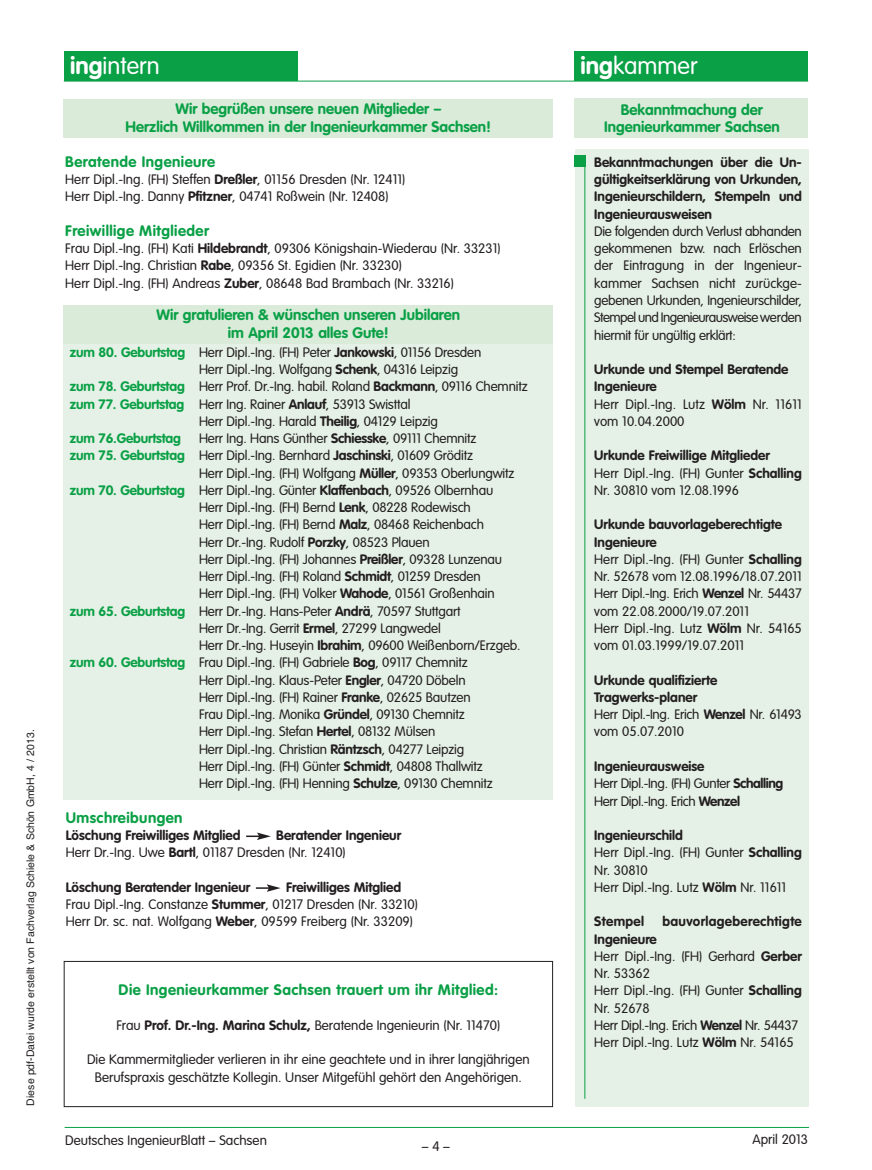
<style>
.page{position:relative;width:872px;height:1170px;background:#fff}
.page>*{position:absolute;margin:0;border:0;box-sizing:border-box;transform-origin:0 0}
.t1{font:300 24px "VAG Rounded";color:#fff}
.t2{font:700 15px/18px "VAG Rounded";color:#0aa046;text-align:center}
.t3{font:700 15px "VAG Rounded";letter-spacing:.03em;color:#0aa046}
.t4{font:300 13.5px/17.2px "VAG Rounded";letter-spacing:-.01em;color:#231f20}
.t5{font:700 13.5px/17.2px "VAG Rounded";color:#231f20}
.t6{font:700 13.5px "VAG Rounded";letter-spacing:.025em;color:#231f20}
.t7{font:700 13.5px "VAG Rounded";letter-spacing:-.015em;color:#0aa046}
.t8{font:10.5px "Helvetica";color:#231f20}
.s1{font-weight:700}
.s2{font-weight:300}
.s3{font-weight:700;color:#0aa046}
</style>
<div class="page">
<div style="left:64px;top:344px;width:489px;height:455px;background:#e5f1e6"></div>
<div style="left:64px;top:305px;width:489px;height:39px;background:#daebda"></div>
<div style="left:64px;top:51px;width:234px;height:30px;background:#0aa046"></div>
<hr style="left:64px;top:81px;width:744px;height:1px;background:#0aa046">
<div style="left:574px;top:51px;width:234px;height:30px;background:#0aa046"></div>
<div style="left:574px;top:150px;width:234px;height:957px;background:#e5f1e6"></div>
<hr style="left:65px;top:1126px;width:744px;height:1px;background:#0aa046">
<div style="left:574px;top:98px;width:234px;height:40px;background:#daebda"></div>
<hr style="left:584px;top:156px;width:1px;height:942px;background:#0aa046">
<div style="left:574px;top:156px;width:11px;height:11px;background:#0aa046"></div>
<div style="left:64px;top:99px;width:489px;height:39px;background:#daebda"></div>
<svg style="left:256px;top:884px;width:25px;height:7px"></svg>
<svg style="left:246px;top:832px;width:25px;height:8px"></svg>
<div style="left:64px;top:960px;width:489px;height:146px;border:1px solid #231f20"></div>
<p class="t8" style="left:24px;top:1105px;width:377px;rotate:-90deg">Diese pdf-Datei wurde erstellt von Fachverlag Schiele &amp; Schön GmbH, 4 / 2013.</p>
<h1 class="t1" style="left:70px;top:55px;width:91px"><span class="s1">ing</span>intern</h1>
<h1 class="t1" style="left:580px;top:55px;width:118px"><span class="s1">ing</span>kammer</h1>
<p class="t2" style="left:604px;top:102px;width:177px;line-height:17.2px">Bekanntmachung der<br>Ingenieurkammer Sachsen</p>
<p class="t5" style="left:594px;top:154px;width:209px;text-align:justify">Bekanntmachungen über die Un&shy;gültigkeitserklärung von Urkunden, Ingenieurschildern, Stempeln und Ingenieurausweisen</p>
<p class="t4" style="left:594px;top:223px;width:209px;text-align:justify">Die folgenden durch Verlust abhanden gekommenen bzw. nach Erlöschen der Eintragung in der Ingenieur&shy;kammer Sachsen nicht zurückge&shy;gebenen Urkunden, Ingenieurschilder, Stempel und Ingenieurausweise werden hiermit für ungültig erklärt:</p>
<p class="t5" style="left:594px;top:361px;width:209px">Urkunde und Stempel Beratende<br>Ingenieure<br><span class="s2">Herr Dipl.-Ing. Lutz</span> Wölm <span class="s2">Nr. 11611 vom 10.04.2000</span></p>
<p class="t4" style="left:594px;top:448px;width:209px"><span class="s1">Urkunde Freiwillige Mitglieder<br></span>Herr Dipl.-Ing. (FH) Gunter <span class="s1">Schalling<br></span>Nr. 30810 vom 12.08.1996</p>
<p class="t4" style="left:594px;top:517px;width:209px"><span class="s1">Urkunde bauvorlageberechtigte<br>Ingenieure<br></span>Herr Dipl.-Ing. (FH) Gunter <span class="s1">Schalling<br></span>Nr. 52678 vom 12.08.1996/18.07.2011<br>Herr Dipl.-Ing. Erich <span class="s1">Wenzel</span> Nr. 54437 vom 22.08.2000/19.07.2011<br>Herr Dipl.-Ing. Lutz <span class="s1">Wölm</span> Nr. 54165 vom 01.03.1999/19.07.2011</p>
<p class="t5" style="left:594px;top:672px;width:209px">Urkunde qualifizierte<br>Tragwerks-planer<br><span class="s2">Herr Dipl.-Ing. Erich</span> Wenzel <span class="s2">Nr. 61493 vom 05.07.2010</span></p>
<p class="t4" style="left:594px;top:758px;width:190px"><span class="s1">Ingenieurausweise<br></span>Herr Dipl.-Ing. (FH) Gunter <span class="s1">Schalling<br></span>Herr Dipl.-Ing. Erich <span class="s1">Wenzel</span></p>
<p class="t4" style="left:594px;top:827px;width:209px"><span class="s1">Ingenieurschild<br></span>Herr Dipl.-Ing. (FH) Gunter <span class="s1">Schalling<br></span>Nr. 30810<br>Herr Dipl.-Ing. Lutz <span class="s1">Wölm</span> Nr. 11611</p>
<p class="t6" style="left:594px;top:915px;width:51px">Stempel</p>
<p class="t6" style="left:662px;top:915px;width:141px">bauvorlageberechtigte</p>
<p class="t4" style="left:594px;top:931px;width:209px"><span class="s1">Ingenieure<br></span>Herr Dipl.-Ing. (FH) Gerhard <span class="s1">Gerber<br></span>Nr. 53362<br>Herr Dipl.-Ing. (FH) Gunter <span class="s1">Schalling<br></span>Nr. 52678<br>Herr Dipl.-Ing. Erich <span class="s1">Wenzel</span> Nr. 54437<br>Herr Dipl.-Ing. Lutz <span class="s1">Wölm</span> Nr. 54165</p>
<p class="t2" style="left:126px;top:100px;width:367px">Wir begrüßen unsere neuen Mitglieder –<br>Herzlich Willkommen in der Ingenieurkammer Sachsen!</p>
<p class="t3" style="left:65px;top:155px;width:151px">Beratende Ingenieure</p>
<p class="t4" style="left:65px;top:172px;width:342px">Herr Dipl.-Ing. (FH) Steffen <span class="s1">Dreßler</span>, 01156 Dresden (Nr. 12411)<br>Herr Dipl.-Ing. Danny <span class="s1">Pfitzner</span>, 04741 Roßwein (Nr. 12408)</p>
<p class="t3" style="left:65px;top:224px;width:145px">Freiwillige Mitglieder</p>
<p class="t4" style="left:65px;top:241px;width:437px">Frau Dipl.-Ing. (FH) Kati <span class="s1">Hildebrandt</span>, 09306 Königshain-Wiederau (Nr. 33231)<br>Herr Dipl.-Ing. Christian <span class="s1">Rabe</span>, 09356 St. Egidien (Nr. 33230)<br>Herr Dipl.-Ing. (FH) Andreas <span class="s1">Zuber</span>, 08648 Bad Brambach (Nr. 33216)</p>
<p class="t2" style="left:157px;top:306px;width:305px">Wir gratulieren &amp; wünschen unseren Jubilaren im April 2013 alles Gute!</p>
<p class="t4" style="left:70px;top:344px;width:413px"><span class="s3">zum 80. Geburtstag</span> Herr Dipl.-Ing. (FH) Peter <span class="s1">Jankowski</span>, 01156 Dresden</p>
<p class="t4" style="left:199px;top:361px;width:261px">Herr Dipl.-Ing. Wolfgang <span class="s1">Schenk</span>, 04316 Leipzig</p>
<p class="t4" style="left:70px;top:379px;width:459px"><span class="s3">zum 78. Geburtstag</span> Herr Prof. Dr.-Ing. habil. Roland <span class="s1">Backmann</span>, 09116 Chemnitz</p>
<p class="t4" style="left:70px;top:396px;width:342px"><span class="s3">zum 77. Geburtstag</span> Herr Ing. Rainer <span class="s1">Anlauf</span>, 53913 Swisttal</p>
<p class="t4" style="left:199px;top:413px;width:240px">Herr Dipl.-Ing. Harald <span class="s1">Theilig</span>, 04129 Leipzig</p>
<p class="t7" style="left:70px;top:432px;width:113px">zum 76.Geburtstag</p>
<p class="t4" style="left:199px;top:430px;width:279px">Herr Ing. Hans Günther <span class="s1">Schiesske</span>, 09111 Chemnitz</p>
<p class="t4" style="left:70px;top:448px;width:405px"><span class="s3">zum 75. Geburtstag</span> Herr Dipl.-Ing. Bernhard <span class="s1">Jaschinski</span>, 01609 Gröditz</p>
<p class="t4" style="left:199px;top:465px;width:317px">Herr Dipl.-Ing. (FH) Wolfgang <span class="s1">Müller</span>, 09353 Oberlungwitz</p>
<p class="t4" style="left:70px;top:482px;width:425px"><span class="s3">zum 70. Geburtstag</span> Herr Dipl.-Ing. Günter <span class="s1">Klaffenbach</span>, 09526 Olbernhau</p>
<p class="t4" style="left:199px;top:499px;width:273px">Herr Dipl.-Ing. (FH) Bernd <span class="s1">Lenk</span>, 08228 Rodewisch</p>
<p class="t4" style="left:199px;top:517px;width:286px">Herr Dipl.-Ing. (FH) Bernd <span class="s1">Malz</span>, 08468 Reichenbach</p>
<p class="t4" style="left:199px;top:534px;width:232px">Herr Dr.-Ing. Rudolf <span class="s1">Porzky</span>, 08523 Plauen</p>
<p class="t4" style="left:199px;top:551px;width:304px">Herr Dipl.-Ing. (FH) Johannes <span class="s1">Preißler</span>, 09328 Lunzenau</p>
<p class="t4" style="left:199px;top:568px;width:283px">Herr Dipl.-Ing. (FH) Roland <span class="s1">Schmidt</span>, 01259 Dresden</p>
<p class="t4" style="left:199px;top:586px;width:297px">Herr Dipl.-Ing. (FH) Volker <span class="s1">Wahode</span>, 01561 Großenhain</p>
<p class="t4" style="left:70px;top:603px;width:392px"><span class="s3">zum 65. Geburtstag</span> Herr Dr.-Ing. Hans-Peter <span class="s1">Andrä</span>, 70597 Stuttgart</p>
<p class="t4" style="left:199px;top:620px;width:243px">Herr Dr.-Ing. Gerrit <span class="s1">Ermel</span>, 27299 Langwedel</p>
<p class="t4" style="left:199px;top:637px;width:323px">Herr Dr.-Ing. Huseyin <span class="s1">Ibrahim</span>, 09600 Weißenborn/Erzgeb.</p>
<p class="t4" style="left:70px;top:655px;width:399px"><span class="s3">zum 60. Geburtstag</span> Frau Dipl.-Ing. (FH) Gabriele <span class="s1">Bog</span>, 09117 Chemnitz</p>
<p class="t4" style="left:199px;top:672px;width:268px">Herr Dipl.-Ing. Klaus-Peter <span class="s1">Engler</span>, 04720 Döbeln</p>
<p class="t4" style="left:199px;top:689px;width:273px">Herr Dipl.-Ing. (FH) Rainer <span class="s1">Franke</span>, 02625 Bautzen</p>
<p class="t4" style="left:199px;top:706px;width:267px">Frau Dipl.-Ing. Monika <span class="s1">Gründel</span>, 09130 Chemnitz</p>
<p class="t4" style="left:199px;top:724px;width:238px">Herr Dipl.-Ing. Stefan <span class="s1">Hertel</span>, 08132 Mülsen</p>
<p class="t4" style="left:199px;top:741px;width:267px">Herr Dipl.-Ing. Christian <span class="s1">Räntzsch</span>, 04277 Leipzig</p>
<p class="t4" style="left:199px;top:758px;width:285px">Herr Dipl.-Ing. (FH) Günter <span class="s1">Schmidt</span>, 04808 Thallwitz</p>
<p class="t4" style="left:199px;top:775px;width:295px">Herr Dipl.-Ing. (FH) Henning <span class="s1">Schulze</span>, 09130 Chemnitz</p>
<p class="t3" style="left:66px;top:811px;width:118px">Umschreibungen</p>
<p class="t5" style="left:66px;top:827px;width:176px">Löschung Freiwilliges Mitglied</p>
<p class="t4" style="left:66px;top:827px;width:337px;text-indent:210px"><span class="s1">Beratender Ingenieur<br></span>Herr Dr.-Ing. Uwe <span class="s1">Bartl</span>, 01187 Dresden (Nr. 12410)</p>
<p class="t5" style="left:66px;top:879px;width:186px">Löschung Beratender Ingenieur</p>
<p class="t4" style="left:66px;top:879px;width:354px;text-indent:220px"><span class="s1">Freiwilliges Mitglied<br></span>Frau Dipl.-Ing. Constanze <span class="s1">Stummer</span>, 01217 Dresden (Nr. 33210)<br>Herr Dr. sc. nat. Wolfgang <span class="s1">Weber</span>, 09599 Freiberg (Nr. 33209)</p>
<p class="t3" style="left:119px;top:983px;width:381px">Die Ingenieurkammer Sachsen trauert um ihr Mitglied:</p>
<p class="t4" style="left:116px;top:1017px;width:385px">Frau <span class="s1">Prof. Dr.-Ing. Marina Schulz,</span> Beratende Ingenieurin (Nr. 11470)</p>
<p class="t4" style="left:87px;top:1051px;width:444px;text-align:center">Die Kammermitglieder verlieren in ihr eine geachtete und in ihrer langjährigen<br>Berufspraxis geschätzte Kollegin. Unser Mitgefühl gehört den Angehörigen.</p>
<p class="t4" style="left:65px;top:1132px;width:203px">Deutsches IngenieurBlatt – Sachsen</p>
<p class="t4" style="left:752px;top:1131px;width:57px">April 2013</p>
<p class="t4" style="left:422px;top:1138px;width:30px">–4–</p>
</div>
